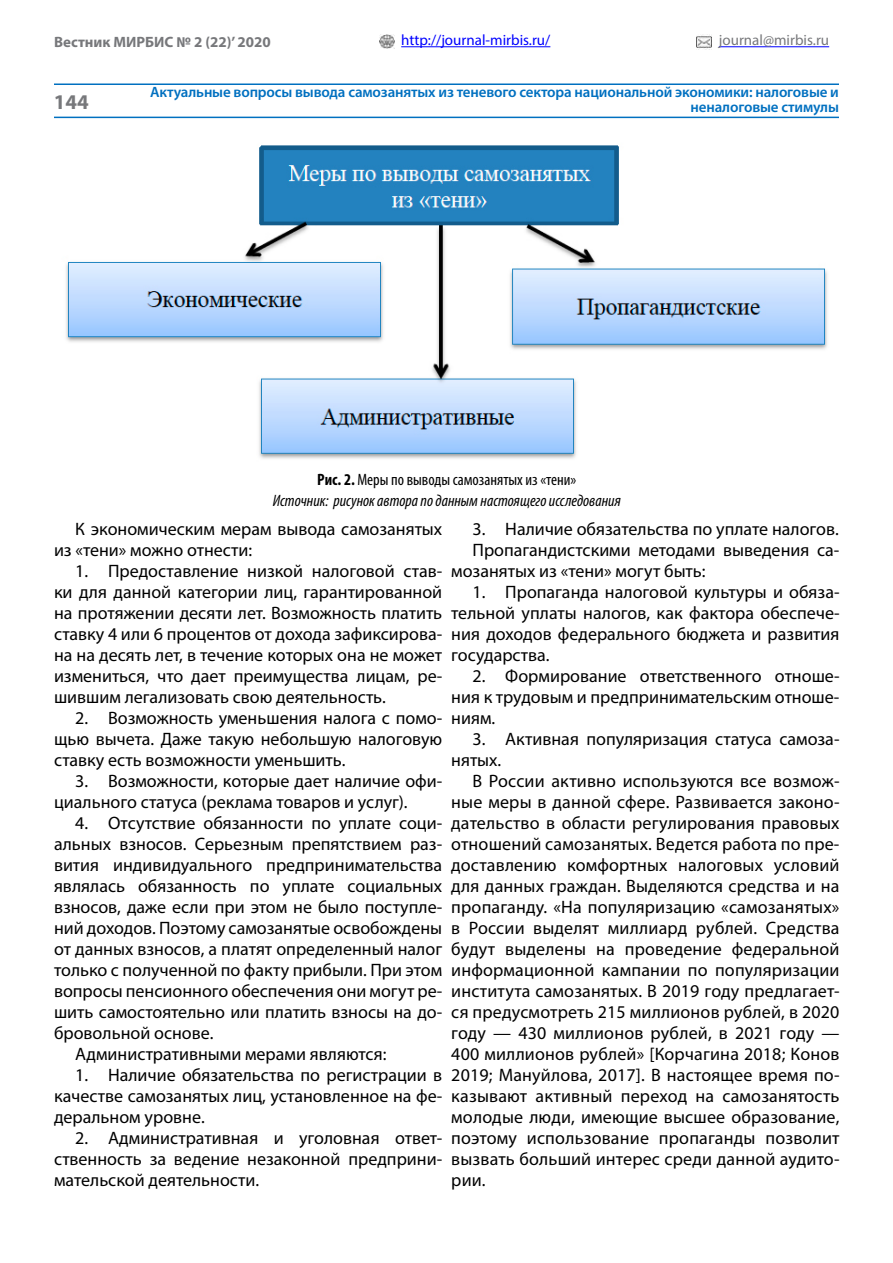
<style>
.page{position:relative;width:893px;height:1263px;background:#fff}
.page>*{position:absolute;margin:0;border:0;box-sizing:border-box;transform-origin:0 0}
.t1{font:700 21px "Myriad Pro";color:#77787b}
.t2{font:18px/21px "Myriad Pro";color:#000;text-align:justify}
.t3{font:italic condensed 16.5px/21px "Myriad Pro";color:#000;text-align:center}
.t4{font:600 15px/15px "Myriad Pro";letter-spacing:-.01em;color:#0070c0;text-align:right}
.t5{font:15px "Myriad Pro";color:#00f}
.t6{font:700 15px "Myriad Pro";color:#77787b}
.t7{font:15px "Myriad Pro";color:#77787b}
.s1{font-weight:700;font-style:normal}
.s2{font-style:normal}
</style>
<div class="page">
<hr style="left:719px;top:46px;width:110px;height:1px;background:#00f">
<hr style="left:54px;top:117px;width:785px;height:1px;background:#0070c0">
<img style="left:380px;top:34px;width:14px;height:15px">
<img style="left:696px;top:34px;width:16px;height:15px">
<hr style="left:401px;top:46px;width:149px;height:1px;background:#00f">
<hr style="left:54px;top:83px;width:785px;height:2px;background:#0070c0">
<img style="left:66px;top:145px;width:761px;height:314px">
<p class="t6" style="left:54px;top:32px;width:218px">Вестник МИРБИС № 2 (22)’ 2020</p>
<p class="t7" style="left:719px;top:31px;width:112px">journal@mirbis.ru</p>
<p class="t4" style="left:150px;top:84px;width:690px">Актуальные вопросы вывода самозанятых из теневого сектора национальной экономики: налоговые и неналоговые стимулы</p>
<p class="t5" style="left:401px;top:31px;width:151px">http://journal-mirbis.ru/</p>
<p class="t1" style="left:54px;top:89px;width:36px">144</p>
<p class="t3" style="left:273px;top:468px;width:349px"><span class="s1">Рис. 2.</span> <span class="s2">Меры по выводы самозанятых из «тени»<br></span>Источник: рисунок автора по данным настоящего исследования</p>
<p class="t2" style="left:54px;top:518px;width:390px;text-indent:21px">К экономическим мерам вывода самозанятых из «тени» можно отнести:</p>
<p class="t2" style="left:54px;top:560px;width:390px;text-indent:21px">1. Предоставление низкой налоговой став&shy;ки для данной категории лиц, гарантированной на протяжении десяти лет. Возможность платить ставку 4 или 6 процентов от дохода зафиксирова&shy;на на десять лет, в течение которых она не может измениться, что дает преимущества лицам, ре&shy;шившим легализовать свою деятельность.</p>
<p class="t2" style="left:54px;top:707px;width:390px;text-indent:21px">2. Возможность уменьшения налога с помо&shy;щью вычета. Даже такую небольшую налоговую ставку есть возможности уменьшить.</p>
<p class="t2" style="left:54px;top:770px;width:390px;text-indent:21px">3. Возможности, которые дает наличие офи&shy;циального статуса (реклама товаров и услуг).</p>
<p class="t2" style="left:75px;top:812px;width:368px">4. Отсутствие обязанности по уплате соци-</p>
<p class="t2" style="left:54px;top:833px;width:390px">альных взносов. Серьезным препятствием раз-</p>
<p class="t2" style="left:54px;top:854px;width:390px">вития индивидуального предпринимательства</p>
<p class="t2" style="left:54px;top:875px;width:390px">являлась обязанность по уплате социальных</p>
<p class="t2" style="left:54px;top:896px;width:390px">взносов, даже если при этом не было поступле-</p>
<p class="t2" style="left:54px;top:917px;width:390px">ний доходов. Поэтому самозанятые освобождены</p>
<p class="t2" style="left:54px;top:938px;width:390px">от данных взносов, а платят определенный налог</p>
<p class="t2" style="left:54px;top:959px;width:390px">только с полученной по факту прибыли. При этом</p>
<p class="t2" style="left:54px;top:980px;width:390px">вопросы пенсионного обеспечения они могут ре-</p>
<p class="t2" style="left:54px;top:1001px;width:390px">шить самостоятельно или платить взносы на до-</p>
<p class="t2" style="left:54px;top:1022px;width:161px">бровольной основе.</p>
<p class="t2" style="left:75px;top:1043px;width:313px">Административными мерами являются:</p>
<p class="t2" style="left:54px;top:1064px;width:390px;text-indent:21px">1. Наличие обязательства по регистрации в качестве самозанятых лиц, установленное на фе&shy;деральном уровне.</p>
<p class="t2" style="left:54px;top:1127px;width:390px;text-indent:21px">2. Административная и уголовная ответ&shy;ственность за ведение незаконной предприни&shy;мательской деятельности.</p>
<p class="t2" style="left:472px;top:518px;width:368px">3. Наличие обязательства по уплате налогов.</p>
<p class="t2" style="left:472px;top:539px;width:368px">Пропагандистскими методами выведения са-</p>
<p class="t2" style="left:451px;top:560px;width:256px">мозанятых из «тени» могут быть:</p>
<p class="t2" style="left:451px;top:581px;width:390px;text-indent:21px">1. Пропаганда налоговой культуры и обяза&shy;тельной уплаты налогов, как фактора обеспече&shy;ния доходов федерального бюджета и развития государства.</p>
<p class="t2" style="left:451px;top:665px;width:390px;text-indent:21px">2. Формирование ответственного отноше&shy;ния к трудовым и предпринимательским отноше&shy;ниям.</p>
<p class="t2" style="left:451px;top:728px;width:390px;text-indent:21px">3. Активная популяризация статуса самоза&shy;нятых.</p>
<p class="t2" style="left:451px;top:770px;width:390px;text-indent:21px">В России активно используются все возмож&shy;ные меры в данной сфере. Развивается законо&shy;дательство в области регулирования правовых отношений самозанятых. Ведется работа по пре&shy;доставлению комфортных налоговых условий для данных граждан. Выделяются средства и на пропаганду. «На популяризацию «самозанятых» в России выделят миллиард рублей. Средства будут выделены на проведение федеральной информационной кампании по популяризации института самозанятых. В 2019 году предлагает&shy;ся предусмотреть 215 миллионов рублей, в 2020 году — 430 миллионов рублей, в 2021 году — 400 миллионов рублей» [Корчагина 2018; Конов 2019; Мануйлова, 2017]. В настоящее время по&shy;казывают активный переход на самозанятость молодые люди, имеющие высшее образование, поэтому использование пропаганды позволит вызвать больший интерес среди данной аудито&shy;рии.</p>
</div>
